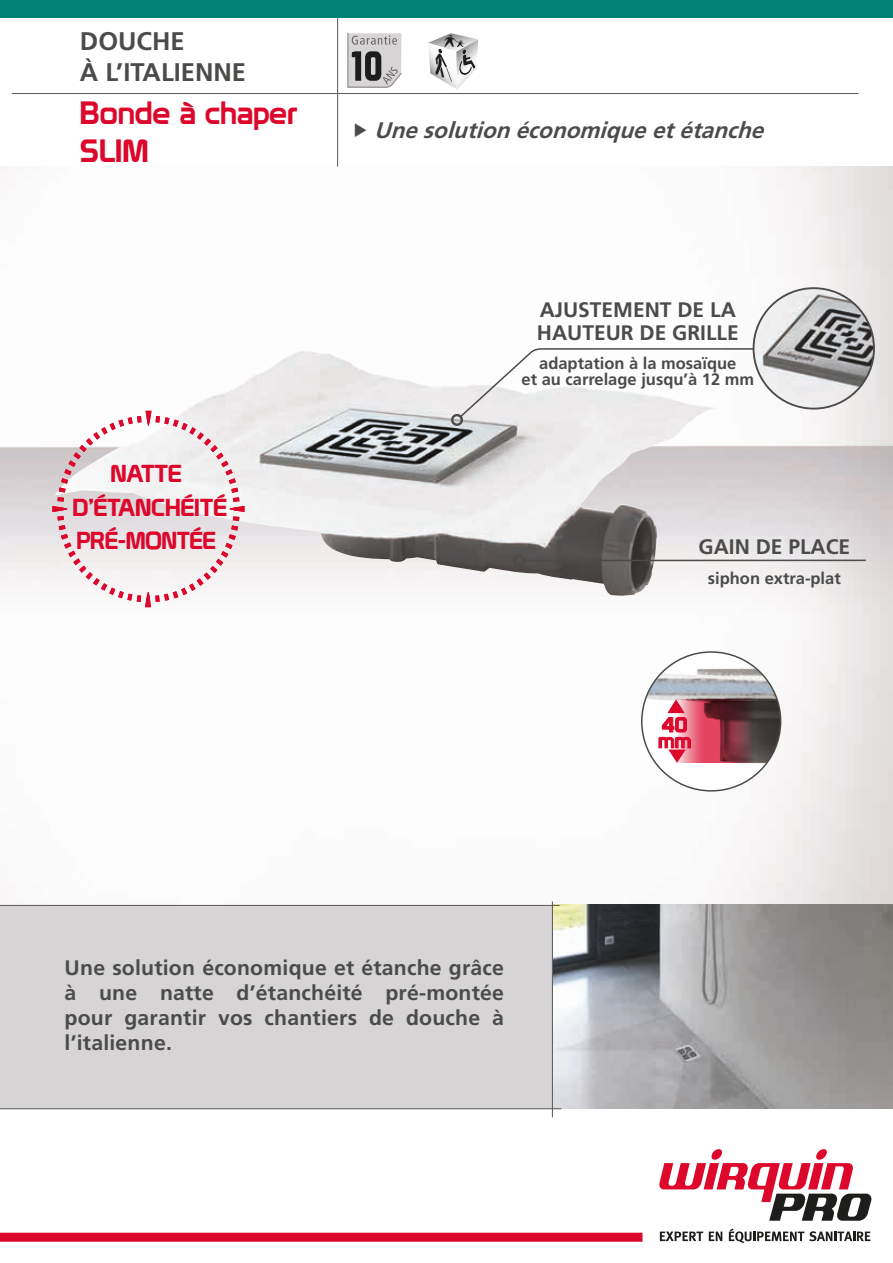
<style>
.page{position:relative;width:893px;height:1263px;background:#fff}
.page>*{position:absolute;margin:0;border:0;box-sizing:border-box;transform-origin:0 0}
.t1{font:31.5px/37.8px "Prototype";color:#dd062b}
.t2{font:700 25.5px/30.6px "Frutiger";color:#4b4b4a}
.t3{font:24px/33.2px "Prototype";letter-spacing:-.015em;color:#dd062b;text-align:center;scale:1.04 1}
.t4{font:italic 700 22.5px "Frutiger";color:#4b4b4a}
.t5{font:700 21px/25.2px "Frutiger";letter-spacing:.01em;color:#4b4b4a;text-align:justify}
.t6{font:20.1px/15.9px "Prototype";color:#dd062b}
.t7{font:700 16.5px/16.5px "Frutiger";color:#4b4b4a;text-align:center}
</style>
<div class="page">
<img style="left:0;top:166px;width:893px;height:739px">
<img style="left:553px;top:905px;width:340px;height:203px">
<hr style="left:337px;top:0;width:1px;height:93px;background:#575756">
<hr style="left:12px;top:93px;width:326px;height:1px;background:#575756">
<hr style="left:338px;top:93px;width:520px;height:1px;background:#575756">
<hr style="left:337px;top:94px;width:1px;height:73px;background:#575756">
<div style="left:0;top:0;width:893px;height:18px;background:#008376"></div>
<div style="left:0;top:906px;width:552px;height:203px;background:#d6d4d5"></div>
<hr style="left:0;top:1108px;width:561px;height:1px;background:#575756">
<hr style="left:0;top:905px;width:560px;height:1px;background:#575756">
<hr style="left:552px;top:901px;width:1px;height:216px;background:#575756">
<div style="left:0;top:1233px;width:642px;height:9px;background:#dd062b"></div>
<svg style="left:659px;top:1149px;width:213px;height:72px"></svg>
<svg style="left:660px;top:1231px;width:43px;height:10px"></svg>
<svg style="left:709px;top:1231px;width:13px;height:10px"></svg>
<svg style="left:729px;top:1228px;width:141px;height:15px"></svg>
<img style="left:54px;top:351px;width:663px;height:245px">
<img style="left:428px;top:33px;width:30px;height:10px">
<img style="left:429px;top:43px;width:27px;height:46px">
<img style="left:456px;top:39px;width:22px;height:50px">
<svg style="left:435px;top:35px;width:41px;height:47px"></svg>
<svg style="left:52px;top:411px;width:192px;height:196px"></svg>
<hr style="left:524px;top:560px;width:342px;height:1px;background:#4b4b4a">
<div style="left:513px;top:554px;width:12px;height:12px;border:2px solid #4b4b4a;border-radius:50%"></div>
<div style="left:642px;top:652px;width:139px;height:139px;background:#fff;border-radius:50%"></div>
<img style="left:646px;top:668px;width:135px;height:95px">
<svg style="left:691px;top:699px;width:67px;height:63px;background:#8f3a48"></svg>
<svg style="left:659px;top:699px;width:32px;height:64px"></svg>
<svg style="left:458px;top:347px;width:299px;height:72px"></svg>
<div style="left:451px;top:414px;width:12px;height:12px;border:2px solid #4b4b4a;border-radius:50%"></div>
<img style="left:753px;top:288px;width:121px;height:121px;border-radius:60px">
<div style="left:753px;top:287px;width:122px;height:122px;border:2px solid #4b4b4a;border-radius:50%"></div>
<svg style="left:347px;top:32px;width:55px;height:56px;background:#aeacac"></svg>
<p class="t2" style="left:80px;top:26px;width:168px">DOUCHE<br>À L’ITALIENNE</p>
<h1 class="t1" style="left:80px;top:94px;width:219px">Bonde à chaper<br>SLIM</h1>
<p class="t3" style="left:72px;top:457px;width:150px">NATTE<br>D’ÉTANCHÉITÉ<br>PRÉ-MONTÉE</p>
<p class="t4" style="left:374px;top:117px;width:398px">Unesolutionéconomiqueetétanche</p>
<p class="t5" style="left:537px;top:299px;width:203px;line-height:22.6px">AJUSTEMENT DE LA<br>HAUTEUR DE GRILLE</p>
<p class="t7" style="left:521px;top:355px;width:234px">adaptation à la mosaïque<br>et au carrelage jusqu’à 12 mm</p>
<p class="t5" style="left:698px;top:534px;width:153px">GAIN DE PLACE</p>
<p class="t7" style="left:708px;top:570px;width:134px">siphon extra-plat</p>
<p class="t6" style="left:658px;top:717px;width:35px">40 mm</p>
<p class="t5" style="left:65px;top:955px;width:441px">Une solution économique et étanche grâce à une natte d’étanchéité pré-montée pour garantir vos chantiers de douche à l’italienne.</p>
</div>
